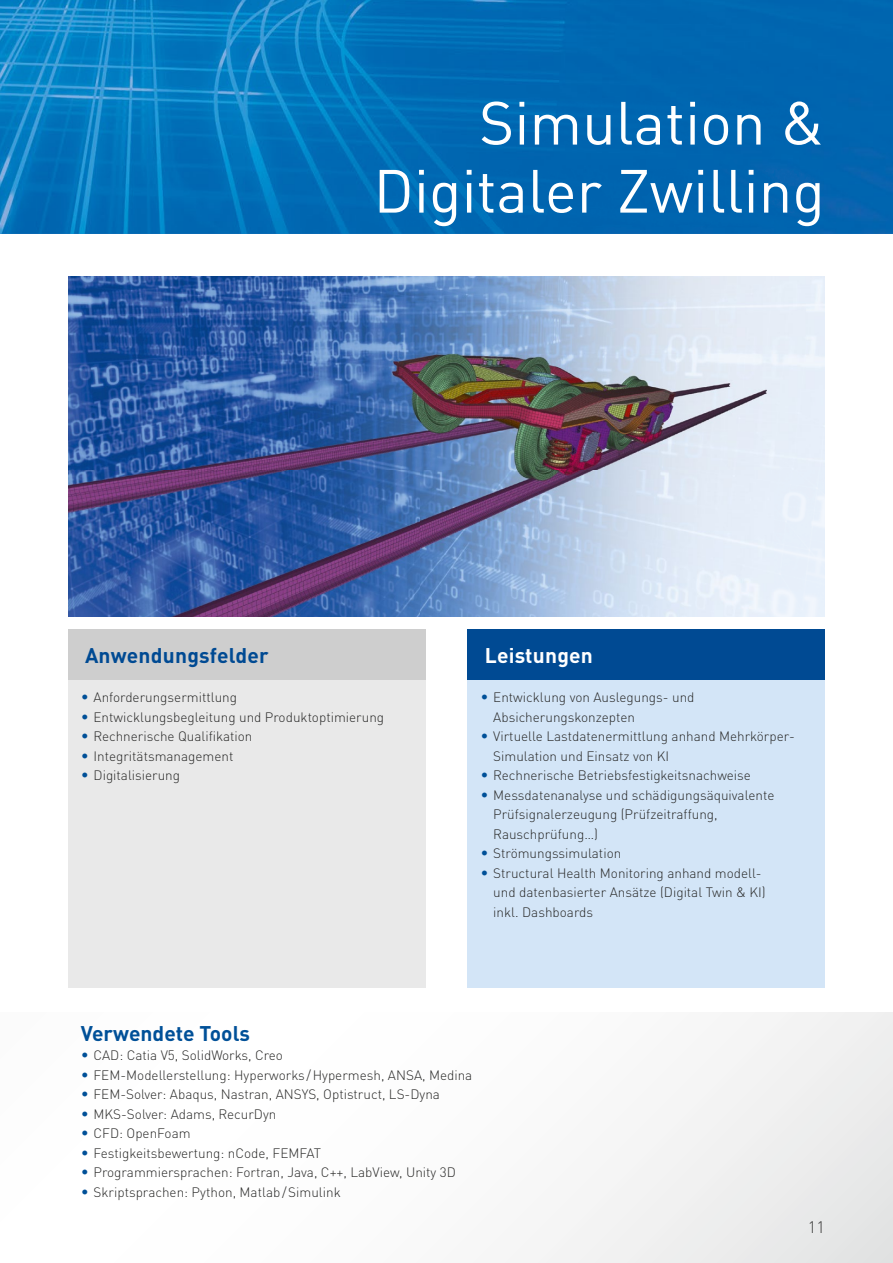
<style>
.page{position:relative;width:893px;height:1263px;background:#fff}
.page>*{position:absolute;margin:0;border:0;box-sizing:border-box;transform-origin:0 0}
.t1{font:700 21px "DINOT";letter-spacing:.01em;color:#004a93}
.t2{font:700 21px "DINOT";color:#005098}
.t3{font:700 21px "DINOT";letter-spacing:.01em;color:#fff}
.t4{font:300 16.5px "DINOT";color:#3b3b3a}
.t5{font:300 13.5px/19.5px "DINOT";color:#282827}
.s1{font-size:15px;color:#005098}
</style>
<div class="page">
<div style="left:0;top:1012px;width:893px;height:251px;background:linear-gradient(to right,#fff,#eee)"></div>
<img style="left:0;top:0;width:893px;height:234px">
<img style="left:482px;top:101px;width:339px;height:44px">
<img style="left:380px;top:170px;width:439px;height:56px">
<img style="left:68px;top:276px;width:757px;height:341px">
<div style="left:468px;top:629px;width:357px;height:51px;background:#004a93"></div>
<div style="left:68px;top:629px;width:357px;height:51px;background:#cecece"></div>
<div style="left:68px;top:680px;width:357px;height:307px;background:#e9e9e9"></div>
<div style="left:468px;top:680px;width:357px;height:307px;background:#d3e5f7"></div>
<h1 class="t1" style="left:85px;top:642px;width:185px">Anwendungsfelder</h1>
<h1 class="t3" style="left:485px;top:642px;width:110px">Leistungen</h1>
<p class="t5" style="left:81px;top:687px;width:158px"><span class="s1">•</span> Anforderungsermittlung</p>
<p class="t5" style="left:81px;top:707px;width:305px"><span class="s1">•</span> Entwicklungsbegleitung und Produktoptimierung</p>
<p class="t5" style="left:81px;top:726px;width:173px"><span class="s1">•</span> Rechnerische Qualifikation</p>
<p class="t5" style="left:81px;top:746px;width:154px"><span class="s1">•</span> Integritätsmanagement</p>
<p class="t5" style="left:81px;top:765px;width:101px"><span class="s1">•</span> Digitalisierung</p>
<p class="t5" style="left:493px;top:687px;width:203px;text-indent:-13px"><span class="s1">•</span> Entwicklung von Auslegungs- und<br>Absicherungskonzepten</p>
<p class="t5" style="left:493px;top:726px;width:303px;text-indent:-13px"><span class="s1">•</span> Virtuelle Lastdatenermittlung anhand Mehrkörper-<br>Simulation und Einsatz von KI</p>
<p class="t5" style="left:480px;top:765px;width:272px"><span class="s1">•</span> Rechnerische Betriebsfestigkeitsnachweise</p>
<p class="t5" style="left:493px;top:785px;width:283px;text-indent:-13px"><span class="s1">•</span> Messdatenanalyse und schädigungsäquivalente<br>Prüfsignalerzeugung (Prüfzeitraffung,<br>Rauschprüfung…)</p>
<p class="t5" style="left:480px;top:843px;width:142px"><span class="s1">•</span> Strömungssimulation</p>
<p class="t5" style="left:493px;top:863px;width:274px;text-indent:-13px"><span class="s1">•</span> Structural Health Monitoring anhand modell&shy;und datenbasierter Ansätze (Digital Twin &amp; KI) inkl. Dashboards</p>
<h1 class="t2" style="left:81px;top:1019px;width:171px">Verwendete Tools</h1>
<p class="t5" style="left:81px;top:1046px;width:204px"><span class="s1">•</span> CAD: Catia V5, SolidWorks, Creo</p>
<p class="t5" style="left:81px;top:1065px;width:393px"><span class="s1">•</span> FEM-Modellerstellung: Hyperworks / Hypermesh, ANSA, Medina</p>
<p class="t5" style="left:81px;top:1085px;width:361px"><span class="s1">•</span> FEM-Solver: Abaqus, Nastran, ANSYS, Optistruct, LS-Dyna</p>
<p class="t5" style="left:81px;top:1104px;width:197px"><span class="s1">•</span> MKS-Solver: Adams, RecurDyn</p>
<p class="t5" style="left:81px;top:1124px;width:111px"><span class="s1">•</span> CFD: OpenFoam</p>
<p class="t5" style="left:81px;top:1143px;width:242px"><span class="s1">•</span> Festigkeitsbewertung: nCode, FEMFAT</p>
<p class="t5" style="left:81px;top:1163px;width:377px"><span class="s1">•</span> Programmiersprachen: Fortran, Java, C++, LabView, Unity 3D</p>
<p class="t5" style="left:81px;top:1182px;width:261px"><span class="s1">•</span> Skriptsprachen: Python, Matlab / Simulink</p>
<p class="t4" style="left:808px;top:1217px;width:18px">11</p>
</div>
